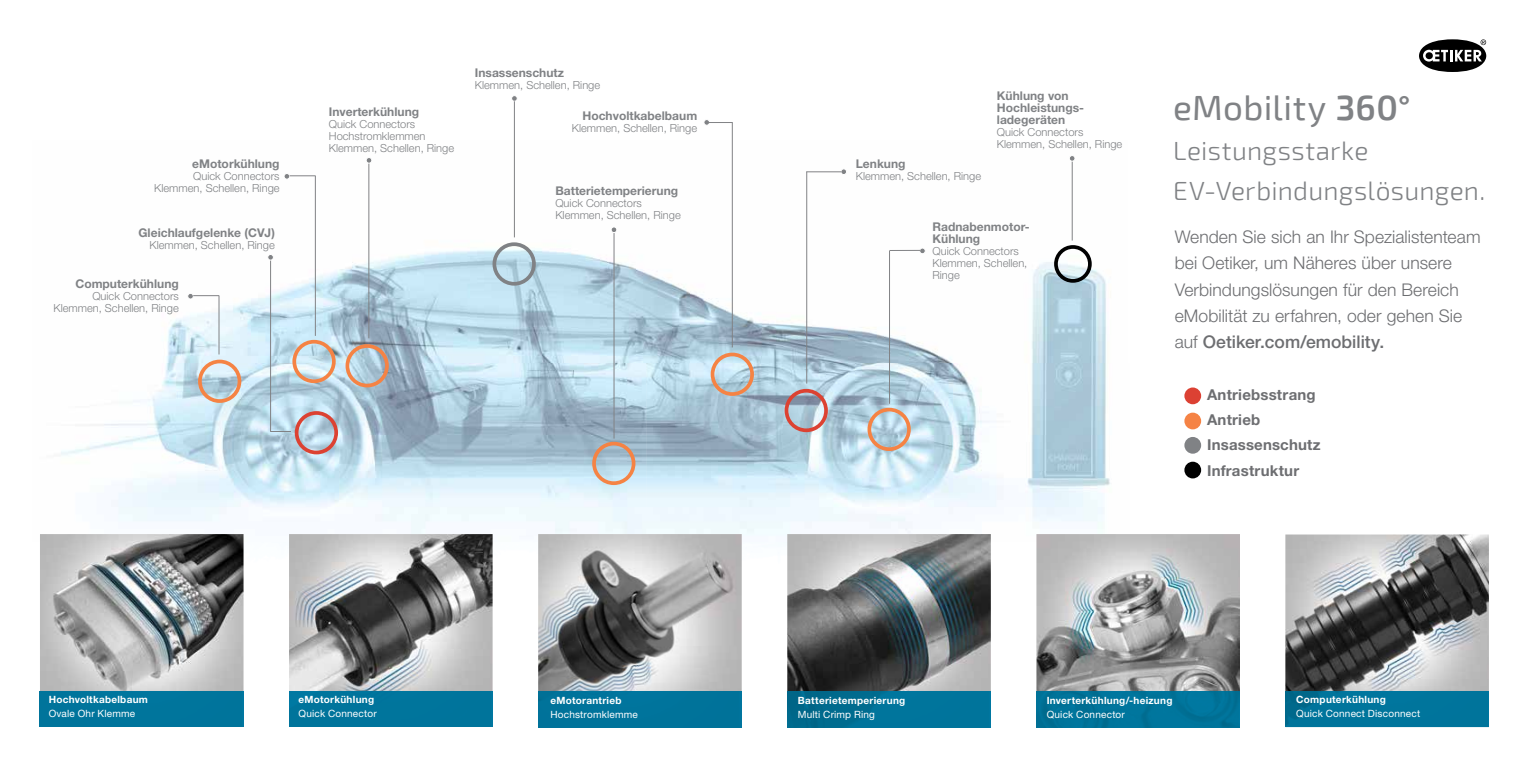
<style>
.page{position:relative;width:1530px;height:765px;background:#fff}
.page>*{position:absolute;margin:0;border:0;box-sizing:border-box;transform-origin:0 0}
.t1{font:35px "Exo 2";letter-spacing:.01em;color:#808285}
.t2{font:300 26.25px/40px "Exo 2";letter-spacing:.01em;color:#808285}
.t3{font:300 17.5px/26.2px "Helvetica Neue LTW1 G";letter-spacing:.005em;color:#6d6e71}
.t4{font:700 15px/25.5px "Helvetica Neue LTW1 G";letter-spacing:.015em;color:#6d6e71}
.t5{font:700 12px/12px "Helvetica Neue LT Std";color:#808285}
.t6{font:300 11.12px/12px "Helvetica Neue LT Std";color:#808285}
.t7{font:700 10px "Helvetica Neue LTW1 G";letter-spacing:.025em;color:#fff}
.t8{font:10px "Helvetica Neue LTW1 G";letter-spacing:.02em;color:#fff}
.s1{font-weight:600}
.s2{font-weight:500}
</style>
<div class="page">
<img style="left:61px;top:140px;width:1049px;height:396px">
<img style="left:1285px;top:535px;width:204px;height:157px">
<img style="left:1285px;top:692px;width:204px;height:35px">
<img style="left:40px;top:534px;width:204px;height:157px">
<div style="left:40px;top:691px;width:204px;height:36px;background:#00759c"></div>
<img style="left:289px;top:534px;width:204px;height:157px">
<hr style="left:289px;top:727px;width:204px;height:1px;background:#0079a2">
<div style="left:289px;top:691px;width:204px;height:36px;background:#00749c"></div>
<img style="left:787px;top:534px;width:204px;height:158px">
<hr style="left:991px;top:692px;width:1px;height:35px;background:#0079a2">
<img style="left:787px;top:692px;width:204px;height:35px">
<img style="left:1036px;top:534px;width:204px;height:158px">
<svg style="left:1036px;top:692px;width:204px;height:35px;background:#007399"></svg>
<img style="left:538px;top:534px;width:204px;height:158px">
<hr style="left:742px;top:692px;width:1px;height:35px;background:#0079a2">
<div style="left:538px;top:692px;width:204px;height:35px;background:#00739a"></div>
<svg style="left:1419px;top:39px;width:67px;height:33px"></svg>
<div style="left:1184px;top:462px;width:17px;height:16px;background:#000;border-radius:50%"></div>
<div style="left:1184px;top:437px;width:17px;height:17px;background:#808285;border-radius:50%"></div>
<div style="left:1184px;top:413px;width:17px;height:16px;background:#f58345;border-radius:50%"></div>
<div style="left:1184px;top:388px;width:17px;height:16px;background:#dc4133;border-radius:50%"></div>
<div style="left:493px;top:242px;width:43px;height:44px;border:4px solid #808285;border-radius:50%"></div>
<hr style="left:806px;top:172px;width:1px;height:212px;background:#818285">
<svg style="left:590px;top:351px;width:323px;height:136px;background:#b6cad7"></svg>
<hr style="left:889px;top:251px;width:1px;height:153px;background:#818285">
<svg style="left:919px;top:248px;width:6px;height:6px"></svg>
<hr style="left:368px;top:163px;width:1px;height:175px;background:#818285">
<svg style="left:366px;top:157px;width:6px;height:6px"></svg>
<hr style="left:614px;top:232px;width:1px;height:207px;background:#818285">
<svg style="left:841px;top:169px;width:6px;height:6px"></svg>
<hr style="left:806px;top:171px;width:35px;height:1px;background:#818285">
<hr style="left:732px;top:123px;width:1px;height:224px;background:#818285">
<hr style="left:890px;top:250px;width:30px;height:1px;background:#818285">
<svg style="left:611px;top:227px;width:6px;height:6px"></svg>
<svg style="left:512px;top:96px;width:5px;height:5px"></svg>
<hr style="left:514px;top:101px;width:1px;height:136px;background:#818285">
<div style="left:1054px;top:245px;width:38px;height:38px;border:4px solid #010101;border-radius:50%"></div>
<hr style="left:1072px;top:161px;width:1px;height:80px;background:#818285">
<svg style="left:1069px;top:155px;width:6px;height:6px"></svg>
<svg style="left:196px;top:338px;width:195px;height:67px;background:#c4cfd4"></svg>
<hr style="left:315px;top:176px;width:1px;height:160px;background:#818285">
<div style="left:295px;top:411px;width:43px;height:43px;border:4px solid #dc4232;border-radius:50%"></div>
<hr style="left:270px;top:257px;width:1px;height:175px;background:#818285">
<svg style="left:271px;top:431px;width:20px;height:1px"></svg>
<svg style="left:284px;top:173px;width:32px;height:6px"></svg>
<svg style="left:704px;top:120px;width:29px;height:5px"></svg>
<hr style="left:219px;top:296px;width:1px;height:58px;background:#818285">
<svg style="left:188px;top:293px;width:31px;height:6px"></svg>
<svg style="left:268px;top:254px;width:6px;height:6px"></svg>
<p class="t5" style="left:192px;top:157px;width:89px">eMotorkühlung</p>
<p class="t6" style="left:154px;top:170px;width:127px;text-align:right">Quick Connectors<br>Klemmen, Schellen, Ringe</p>
<p class="t5" style="left:139px;top:226px;width:138px">Gleichlaufgelenke (CVJ)</p>
<p class="t6" style="left:150px;top:239px;width:127px">Klemmen, Schellen, Ringe</p>
<p class="t5" style="left:75px;top:277px;width:105px">Computerkühlung</p>
<p class="t6" style="left:53px;top:290px;width:127px;text-align:right">Quick Connectors<br>Klemmen, Schellen, Ringe</p>
<p class="t5" style="left:329px;top:105px;width:92px">Inverterkühlung</p>
<p class="t6" style="left:329px;top:117px;width:127px">Quick Connectors<br>Hochstromklemmen<br>Klemmen, Schellen, Ringe</p>
<p class="t5" style="left:475px;top:66px;width:91px">Insassenschutz</p>
<p class="t6" style="left:475px;top:79px;width:127px">Klemmen, Schellen, Ringe</p>
<p class="t5" style="left:582px;top:110px;width:116px">Hochvoltkabelbaum</p>
<p class="t6" style="left:572px;top:122px;width:127px">Klemmen, Schellen, Ringe</p>
<p class="t5" style="left:555px;top:185px;width:124px">Batterietemperierung</p>
<p class="t6" style="left:555px;top:197px;width:127px">Quick Connectors<br>Klemmen, Schellen, Ringe</p>
<p class="t5" style="left:997px;top:89px;width:89px">Kühlung von<br>Hochleistungs&shy;ladegeräten</p>
<p class="t6" style="left:997px;top:125px;width:127px">Quick Connectors<br>Klemmen, Schellen, Ringe</p>
<p class="t5" style="left:856px;top:157px;width:51px">Lenkung</p>
<p class="t6" style="left:856px;top:170px;width:127px">Klemmen, Schellen, Ringe</p>
<p class="t5" style="left:933px;top:220px;width:99px">Radnabenmotor-<br>Kühlung</p>
<p class="t6" style="left:933px;top:244px;width:96px">Quick Connectors<br>Klemmen, Schellen,<br>Ringe</p>
<h1 class="t1" style="left:1173px;top:83px;width:239px">eMobility <span class="s1">360°</span></h1>
<h2 class="t2" style="left:1173px;top:130px;width:314px">Leistungsstarke<br>EV-Verbindungslösungen.</h2>
<h3 class="t3" style="left:1175px;top:224px;width:307px">Wenden Sie sich an Ihr Spezialistenteam bei Oetiker, um Näheres über unsere Verbindungslösungen für den Bereich eMobilität zu erfahren, oder gehen Sie auf <span class="s2">Oetiker.com/emobility.</span></h3>
<h3 class="t4" style="left:1207px;top:381px;width:115px">Antriebsstrang<br>Antrieb<br>Insassenschutz<br>Infrastruktur</h3>
<p class="t7" style="left:49px;top:693px;width:101px">Hochvoltkabelbaum</p>
<p class="t8" style="left:49px;top:707px;width:88px">Ovale Ohr Klemme</p>
<p class="t7" style="left:299px;top:693px;width:77px">eMotorkühlung</p>
<p class="t8" style="left:299px;top:707px;width:80px">Quick Connector</p>
<p class="t7" style="left:550px;top:694px;width:73px">eMotorantrieb</p>
<p class="t8" style="left:550px;top:708px;width:89px">Hochstromklemme</p>
<p class="t7" style="left:798px;top:694px;width:109px">Batterietemperierung</p>
<p class="t8" style="left:798px;top:708px;width:79px">Multi Crimp Ring</p>
<p class="t7" style="left:1047px;top:694px;width:127px">Inverterkühlung/-heizung</p>
<p class="t8" style="left:1047px;top:708px;width:80px">Quick Connector</p>
<p class="t7" style="left:1296px;top:693px;width:91px">Computerkühlung</p>
<p class="t8" style="left:1296px;top:708px;width:125px">Quick Connect Disconnect</p>
</div>
